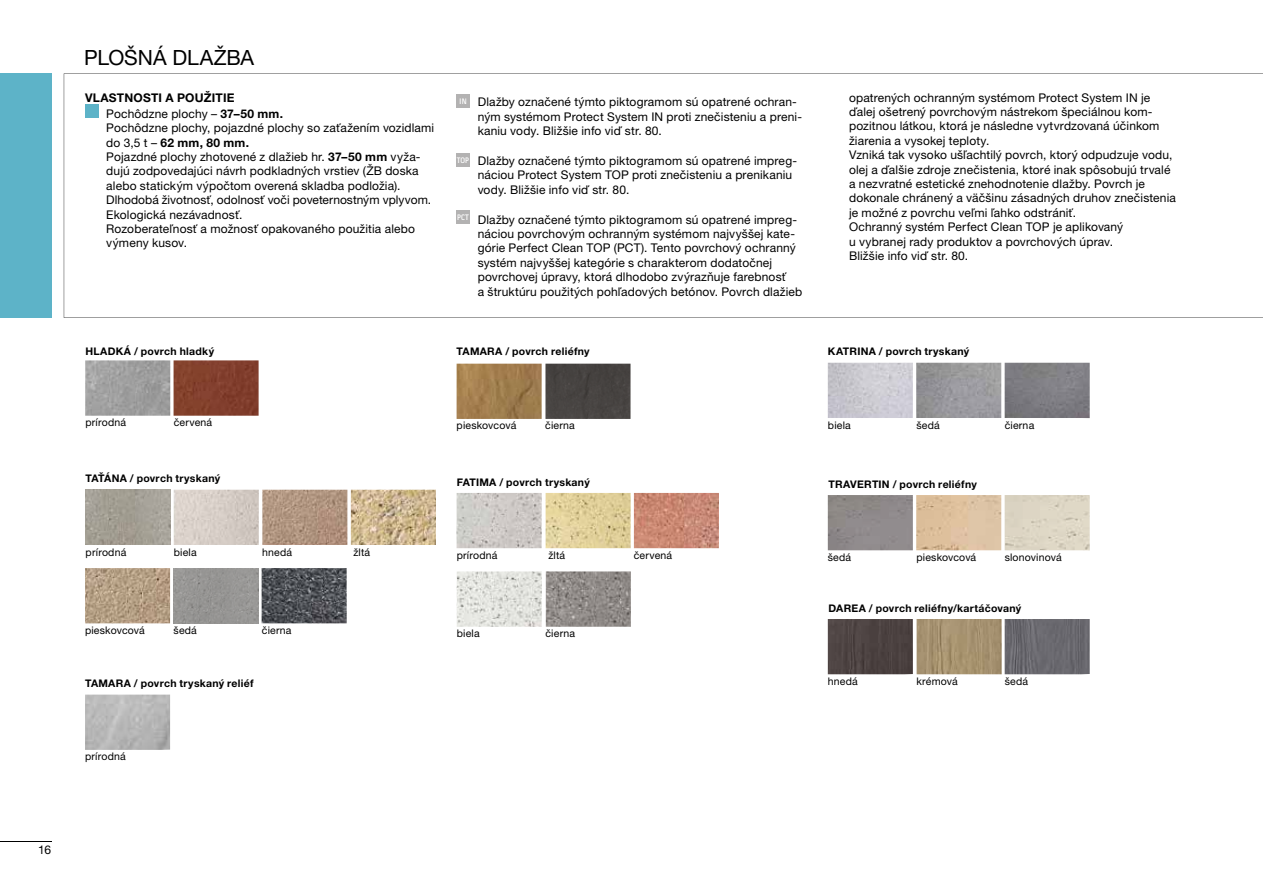
<style>
.page{position:relative;width:1263px;height:893px;background:#fff}
.page>*{position:absolute;margin:0;border:0;box-sizing:border-box;transform-origin:0 0}
.t1{font:21px "Helvetica Neue LT Pro";letter-spacing:-.005em;color:#000}
.t2{font:12px/14.4px "Helvetica Neue LT Pro";letter-spacing:.01em;color:#000}
.t3{font:700 12px/16.2px "Helvetica Neue LT Pro";letter-spacing:.015em;color:#000}
.t4{font:700 10.5px "Helvetica Neue LT Pro";letter-spacing:.025em;color:#000}
.t5{font:10.5px "Helvetica Neue LT Pro";letter-spacing:.015em;color:#000}
.s1{font-weight:400}
.s2{font-weight:700}
</style>
<div class="page">
<div style="left:0;top:74px;width:51px;height:244px;background:#5db3c8"></div>
<hr style="left:0;top:841px;width:51px;height:1px;background:#000">
<svg style="left:64px;top:73px;width:1199px;height:245px"></svg>
<div style="left:85px;top:104px;width:13px;height:14px;background:#5db3c8"></div>
<div style="left:456px;top:94px;width:14px;height:14px;background:#b3b2b2"></div>
<div style="left:456px;top:153px;width:14px;height:13px;background:#b3b2b2"></div>
<div style="left:456px;top:210px;width:14px;height:14px;background:#b3b2b2"></div>
<img style="left:828px;top:363px;width:85px;height:55px">
<img style="left:916px;top:363px;width:85px;height:55px">
<img style="left:1005px;top:363px;width:85px;height:55px">
<img style="left:828px;top:495px;width:85px;height:55px">
<img style="left:916px;top:495px;width:85px;height:55px">
<img style="left:1005px;top:495px;width:85px;height:55px">
<img style="left:828px;top:619px;width:85px;height:55px">
<img style="left:917px;top:619px;width:85px;height:55px">
<img style="left:1005px;top:619px;width:85px;height:55px">
<img style="left:85px;top:360px;width:85px;height:56px">
<img style="left:174px;top:360px;width:85px;height:56px">
<img style="left:174px;top:490px;width:85px;height:55px">
<img style="left:262px;top:490px;width:85px;height:55px">
<img style="left:85px;top:568px;width:85px;height:55px">
<img style="left:351px;top:490px;width:85px;height:55px">
<img style="left:262px;top:568px;width:85px;height:55px">
<img style="left:85px;top:695px;width:85px;height:55px">
<div style="left:545px;top:364px;width:85px;height:55px;background:#474341"></div>
<img style="left:457px;top:364px;width:85px;height:55px">
<img style="left:457px;top:493px;width:85px;height:55px">
<img style="left:546px;top:571px;width:85px;height:56px">
<img style="left:546px;top:493px;width:85px;height:55px">
<img style="left:634px;top:493px;width:85px;height:55px">
<img style="left:457px;top:571px;width:85px;height:56px">
<img style="left:85px;top:490px;width:85px;height:55px">
<img style="left:174px;top:568px;width:85px;height:55px">
<p class="t2" style="left:38px;top:843px;width:14px">16</p>
<h1 class="t1" style="left:84px;top:45px;width:172px">PLOŠNÁ DLAŽBA</h1>
<p class="t3" style="left:106px;top:89px;width:178px;text-indent:-21px">VLASTNOSTI A POUŽITIE<br><span class="s1">Pochôdzne plochy –</span> 37–50 mm.</p>
<p class="t2" style="left:106px;top:120px;width:329px">Pochôdzne plochy, pojazdné plochy so zaťažením vozidlami do 3,5 t – <span class="s2">62 mm, 80 mm.<br></span>Pojazdné plochy zhotovené z dlažieb hr. <span class="s2">37–50 mm</span> vyža&shy;dujú zodpovedajúci návrh podkladných vrstiev (ŽB doska alebo statickým výpočtom overená skladba podložia).<br>Dlhodobá životnosť, odolnosť voči poveternostným vplyvom.<br>Ekologická nezávadnosť.<br>Rozoberateľnosť a možnosť opakovaného použitia alebo výmeny kusov.</p>
<p class="t2" style="left:478px;top:94px;width:326px;text-indent:-18px"><sup>IN</sup> Dlažby označené týmto piktogramom sú opatrené ochran&shy;ným systémom Protect System IN proti znečisteniu a preni&shy;kaniu vody. Bližšie info viď str. 80.</p>
<p class="t2" style="left:478px;top:153px;width:321px;text-indent:-21px"><sup>TOP</sup> Dlažby označené týmto piktogramom sú opatrené impreg&shy;náciou Protect System TOP proti znečisteniu a prenikaniu vody. Bližšie info viď str. 80.</p>
<p class="t2" style="left:478px;top:212px;width:326px;text-indent:-21px"><sup>PCT</sup> Dlažby označené týmto piktogramom sú opatrené impreg&shy;náciou povrchovým ochranným systémom najvyššej kate&shy;górie Perfect Clean TOP (PCT). Tento povrchový ochranný systém najvyššej kategórie s charakterom dodatočnej povrchovej úpravy, ktorá dlhodobo zvýrazňuje farebnosť<br>a štruktúru použitých pohľadových betónov. Povrch dlažieb</p>
<p class="t2" style="left:849px;top:90px;width:328px">opatrených ochranným systémom Protect System IN je ďalej ošetrený povrchovým nástrekom špeciálnou kom&shy;pozitnou látkou, ktorá je následne vytvrdzovaná účinkom žiarenia a vysokej teploty.<br>Vzniká tak vysoko ušľachtilý povrch, ktorý odpudzuje vodu, olej a ďalšie zdroje znečistenia, ktoré inak spôsobujú trvalé a nezvratné estetické znehodnotenie dlažby. Povrch je dokonale chránený a väčšinu zásadných druhov znečistenia je možné z povrchu veľmi ľahko odstrániť.<br>Ochranný systém Perfect Clean TOP je aplikovaný<br>u vybranej rady produktov a povrchových úprav.<br>Bližšie info viď str. 80.</p>
<p class="t4" style="left:85px;top:345px;width:130px">HLADKÁ / povrch hladký</p>
<p class="t4" style="left:457px;top:345px;width:135px">TAMARA / povrch reliéfny</p>
<p class="t4" style="left:828px;top:345px;width:143px">KATRINA / povrch tryskaný</p>
<p class="t5" style="left:85px;top:416px;width:42px">prírodná</p>
<p class="t5" style="left:174px;top:416px;width:40px">červená</p>
<p class="t5" style="left:457px;top:419px;width:61px">pieskovcová</p>
<p class="t5" style="left:545px;top:419px;width:31px">čierna</p>
<p class="t5" style="left:828px;top:419px;width:24px">biela</p>
<p class="t5" style="left:916px;top:419px;width:25px">šedá</p>
<p class="t5" style="left:1005px;top:419px;width:31px">čierna</p>
<p class="t4" style="left:85px;top:472px;width:136px">TAŤÁNA / povrch tryskaný</p>
<p class="t4" style="left:457px;top:475px;width:135px">FATIMA / povrch tryskaný</p>
<p class="t4" style="left:828px;top:477px;width:150px">TRAVERTIN / povrch reliéfny</p>
<p class="t5" style="left:86px;top:546px;width:42px">prírodná</p>
<p class="t5" style="left:174px;top:546px;width:24px">biela</p>
<p class="t5" style="left:262px;top:546px;width:31px">hnedá</p>
<p class="t5" style="left:353px;top:546px;width:18px">žltá</p>
<p class="t5" style="left:457px;top:549px;width:42px">prírodná</p>
<p class="t5" style="left:548px;top:549px;width:18px">žltá</p>
<p class="t5" style="left:634px;top:549px;width:40px">červená</p>
<p class="t5" style="left:828px;top:551px;width:25px">šedá</p>
<p class="t5" style="left:916px;top:551px;width:61px">pieskovcová</p>
<p class="t5" style="left:1005px;top:551px;width:59px">slonovinová</p>
<p class="t4" style="left:828px;top:601px;width:194px">DAREA / povrch reliéfny/kartáčovaný</p>
<p class="t5" style="left:85px;top:624px;width:61px">pieskovcová</p>
<p class="t5" style="left:174px;top:624px;width:25px">šedá</p>
<p class="t5" style="left:262px;top:624px;width:31px">čierna</p>
<p class="t5" style="left:457px;top:627px;width:24px">biela</p>
<p class="t5" style="left:545px;top:627px;width:31px">čierna</p>
<p class="t4" style="left:85px;top:677px;width:170px">TAMARA / povrch tryskaný reliéf</p>
<p class="t5" style="left:828px;top:675px;width:31px">hnedá</p>
<p class="t5" style="left:916px;top:675px;width:43px">krémová</p>
<p class="t5" style="left:1005px;top:675px;width:25px">šedá</p>
<p class="t5" style="left:85px;top:750px;width:42px">prírodná</p>
</div>
